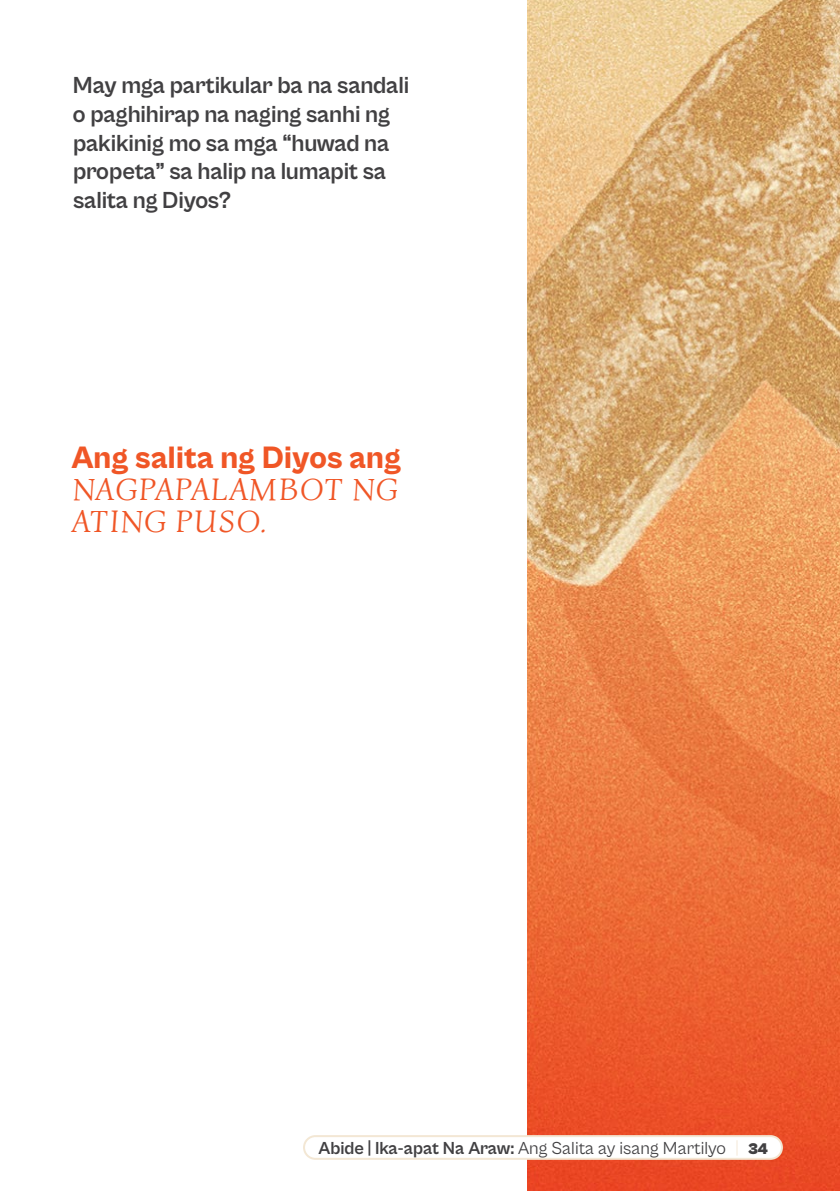
<style>
.page{position:relative;width:840px;height:1191px;background:#fff}
.page>*{position:absolute;margin:0;border:0;box-sizing:border-box;transform-origin:0 0}
.t1{font:italic 32px/32px "Bona Nova";letter-spacing:.04em;color:#f05626}
.t2{font:800 32px "Cabinet Grotesk";letter-spacing:.005em;color:#f05626}
.t3{font:700 24px/28.8px "Cabinet Grotesk";letter-spacing:-.01em;color:#414042}
.t4{font:18px "Cabinet Grotesk";color:#414042}
.s1{font-weight:700}
.s2{color:#f3e7d4}
.s3{font-weight:900;font-size:16px}
</style>
<div class="page">
<img style="left:527px;top:0;width:312px;height:1191px">
<div style="left:304px;top:1136px;width:477px;height:22px;background:#fff;border-radius:11px"></div>
<div style="left:303px;top:1135px;width:479px;height:24px;border:2px solid #f3e7d4;border-radius:11px"></div>
<p class="t3" style="left:73px;top:71px;width:337px">May mga partikular ba na sandali o paghihirap na naging sanhi ng pakikinig mo sa mga “huwad na propeta” sa halip na lumapit sa salita ng Diyos?</p>
<h1 class="t2" style="left:71px;top:440px;width:331px">Ang salita ng Diyos ang</h1>
<h1 class="t1" style="left:72px;top:474px;width:327px">NAGPAPALAMBOT NG<br>ATING PUSO.</h1>
<p class="t4" style="left:318px;top:1138px;width:451px"><span class="s1">Abide | Ika-apat Na Araw:</span> Ang Salita ay isang Martilyo <span class="s2">|</span> <span class="s3">34</span></p>
</div>
